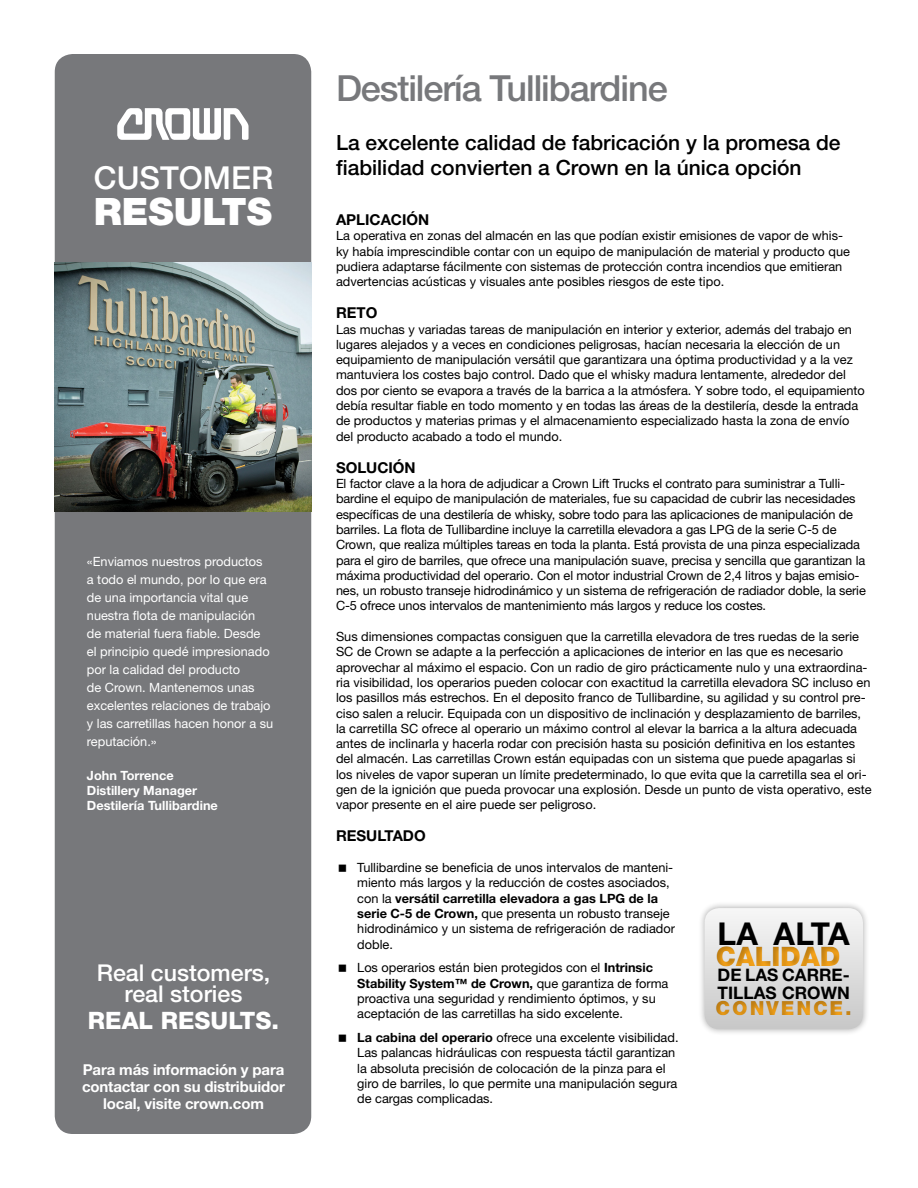
<style>
.page{position:relative;width:918px;height:1188px;background:#fff}
.page>*{position:absolute;margin:0;border:0;box-sizing:border-box;transform-origin:0 0}
.t1{font:900 37.8px "Helvetica Neue LT Std";color:#fff}
.t2{font:500 36px "Helvetica Neue LT Std";letter-spacing:-.03em;color:#77787b}
.t3{font:500 31.65px "Helvetica Neue LT Std";color:#fff}
.t4{font:700 31.5px "Helvetica Neue LT Std";letter-spacing:-.025em;color:#000}
.t5{font:900 27px "Helvetica Neue LT Std";letter-spacing:-.01em;color:#faa61a}
.t6{font:800 24px "Helvetica Neue LT Std";color:#fff}
.t7{font:500 23.25px/21.5px "Helvetica Neue LT Std";color:#fff;text-align:center}
.t8{font:500 21px/25.2px "Helvetica Neue LT Std";color:#000}
.t9{font:900 19.5px "Helvetica Neue LT Std";letter-spacing:.095em;color:#faa61a}
.t10{font:700 17.25px/18px "Helvetica Neue LT Std";color:#000}
.t11{font:700 15px/17px "Helvetica Neue LT Std";letter-spacing:-.01em;color:#fff;text-align:center}
.t12{font:700 15px "Helvetica Neue LT Std";color:#000}
.t13{font:12.75px/15.3px "Helvetica Neue LT Std";color:#000}
.t14{font:12.75px/18px "Helvetica Neue LT Std";color:#fff}
.t15{font:700 12.75px/15.3px "Helvetica Neue LT Std";color:#fff}
.s1{font-weight:700}
</style>
<div class="page">
<div style="left:55px;top:54px;width:256px;height:1080px;background:#77787b;border-radius:18px"></div>
<img style="left:55px;top:262px;width:256px;height:250px">
<svg style="left:117px;top:108px;width:132px;height:32px"></svg>
<div style="left:698px;top:901px;width:172px;height:135px;background:#000;opacity:.31"></div>
<svg style="left:705px;top:908px;width:158px;height:121px;fill:#ededed"></svg>
<div style="left:702px;top:991px;width:173px;height:33px;background:#000;opacity:.25"></div>
<div style="left:703px;top:936px;width:169px;height:39px;background:#000;opacity:.25"></div>
<h3 class="t3" style="left:94px;top:159px;width:181px">CUSTOMER</h3>
<h1 class="t1" style="left:94px;top:189px;width:179px">RESULTS</h1>
<p class="t14" style="left:87px;top:553px;width:188px">«Enviamos nuestros productos<br>a todo el mundo, por lo que era de una importancia vital que nuestra flota de manipulación<br>de material fuera fiable. Desde el principio quedé impresionado por la calidad del producto<br>de Crown. Mantenemos unas excelentes relaciones de trabajo y las carretillas hacen honor a su reputación.»</p>
<p class="t15" style="left:87px;top:767px;width:132px">John Torrence<br>Distillery Manager<br>Destilería Tullibardine</p>
<h3 class="t7" style="left:97px;top:962px;width:175px">Real customers, real stories</h3>
<h3 class="t6" style="left:88px;top:1006px;width:193px">REAL RESULTS.</h3>
<p class="t11" style="left:82px;top:1061px;width:204px">Para más información y para contactar con su distribuidor local, visite crown.com</p>
<h2 class="t2" style="left:336px;top:67px;width:333px">Destilería Tullibardine</h2>
<h3 class="t8" style="left:336px;top:130px;width:506px">La excelente calidad de fabricación y la promesa de fiabilidad convierten a Crown en la única opción</h3>
<p class="t12" style="left:336px;top:210px;width:95px">APLICACIÓN</p>
<p class="t13" style="left:336px;top:228px;width:515px">La operativa en zonas del almacén en las que podían existir emisiones de vapor de whis&shy;ky había imprescindible contar con un equipo de manipulación de material y producto que pudiera adaptarse fácilmente con sistemas de protección contra incendios que emitieran advertencias acústicas y visuales ante posibles riesgos de este tipo.</p>
<p class="t12" style="left:336px;top:304px;width:43px">RETO</p>
<p class="t13" style="left:336px;top:321px;width:530px">Las muchas y variadas tareas de manipulación en interior y exterior, además del trabajo en lugares alejados y a veces en condiciones peligrosas, hacían necesaria la elección de un equipamiento de manipulación versátil que garantizara una óptima productividad y a la vez mantuviera los costes bajo control. Dado que el whisky madura lentamente, alrededor del dos por ciento se evapora a través de la barrica a la atmósfera. Y sobre todo, el equipamiento debía resultar fiable en todo momento y en todas las áreas de la destilería, desde la entrada de productos y materias primas y el almacenamiento especializado hasta la zona de envío del producto acabado a todo el mundo.</p>
<p class="t12" style="left:336px;top:458px;width:81px">SOLUCIÓN</p>
<p class="t13" style="left:336px;top:476px;width:531px">El factor clave a la hora de adjudicar a Crown Lift Trucks el contrato para suministrar a Tulli&shy;bardine el equipo de manipulación de materiales, fue su capacidad de cubrir las necesidades específicas de una destilería de whisky, sobre todo para las aplicaciones de manipulación de barriles. La flota de Tullibardine incluye la carretilla elevadora a gas LPG de la serie C-5 de Crown, que realiza múltiples tareas en toda la planta. Está provista de una pinza especializada para el giro de barriles, que ofrece una manipulación suave, precisa y sencilla que garantizan la máxima productividad del operario. Con el motor industrial Crown de 2,4 litros y bajas emisio&shy;nes, un robusto transeje hidrodinámico y un sistema de refrigeración de radiador doble, la serie C-5 ofrece unos intervalos de mantenimiento más largos y reduce los costes.</p>
<p class="t13" style="left:336px;top:629px;width:537px">Sus dimensiones compactas consiguen que la carretilla elevadora de tres ruedas de la serie SC de Crown se adapte a la perfección a aplicaciones de interior en las que es necesario aprovechar al máximo el espacio. Con un radio de giro prácticamente nulo y una extraordina&shy;ria visibilidad, los operarios pueden colocar con exactitud la carretilla elevadora SC incluso en los pasillos más estrechos. En el deposito franco de Tullibardine, su agilidad y su control pre&shy;ciso salen a relucir. Equipada con un dispositivo de inclinación y desplazamiento de barriles, la carretilla SC ofrece al operario un máximo control al elevar la barrica a la altura adecuada antes de inclinarla y hacerla rodar con precisión hasta su posición definitiva en los estantes del almacén. Las carretillas Crown están equipadas con un sistema que puede apagarlas si los niveles de vapor superan un límite predeterminado, lo que evita que la carretilla sea el ori&shy;gen de la ignición que pueda provocar una explosión. Desde un punto de vista operativo, este vapor presente en el aire puede ser peligroso.</p>
<p class="t12" style="left:336px;top:827px;width:91px">RESULTADO</p>
<p class="t13" style="left:357px;top:860px;width:319px">Tullibardine se beneficia de unos intervalos de manteni&shy;miento más largos y la reducción de costes asociados, con la <span class="s1">versátil carretilla elevadora a gas LPG de la serie C-5 de Crown,</span> que presenta un robusto transeje hidrodinámico y un sistema de refrigeración de radiador doble.</p>
<p class="t13" style="left:357px;top:960px;width:313px">Los operarios están bien protegidos con el <span class="s1">Intrinsic Stability System™ de Crown,</span> que garantiza de forma proactiva una seguridad y rendimiento óptimos, y su aceptación de las carretillas ha sido excelente.</p>
<p class="t13" style="left:357px;top:1030px;width:323px"><span class="s1">La cabina del operario</span> ofrece una excelente visibilidad.<br>Las palancas hidráulicas con respuesta táctil garantizan la absoluta precisión de colocación de la pinza para el giro de barriles, lo que permite una manipulación segura de cargas complicadas.</p>
<h3 class="t4" style="left:718px;top:914px;width:134px">LA ALTA</h3>
<h3 class="t10" style="left:718px;top:966px;width:134px">DE LAS CARRE-<br>TILLAS CROWN</h3>
<h3 class="t9" style="left:716px;top:997px;width:138px">CONVENCE.</h3>
<h3 class="t5" style="left:716px;top:940px;width:126px">CALIDAD</h3>
</div>
